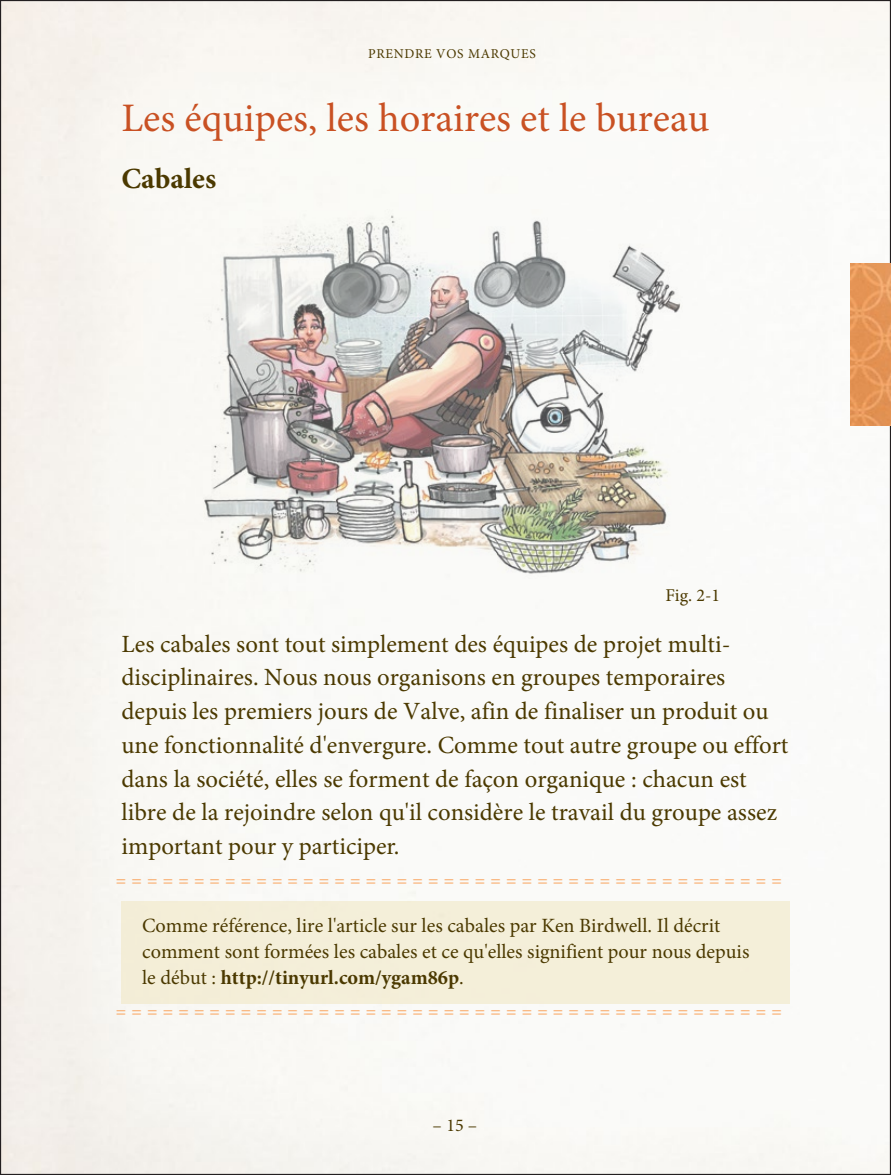
<style>
.page{position:relative;width:891px;height:1175px;background:#fff}
.page>*{position:absolute;margin:0;border:0;box-sizing:border-box;transform-origin:0 0}
.t1{font:40.5px "Minion Pro";color:#c95123}
.t2{font:700 29.25px "Minion Pro";color:#4b3900}
.t3{font:24.75px/33.8px "Minion Pro";color:#4b3900}
.t4{font:20.25px/25.9px "Minion Pro";color:#4b3900}
.t5{font:18px "Minion Pro";color:#f9a056}
.t6{font:18px "Minion Pro";color:#4b3900}
.t7{font:13.5px "Minion Pro";letter-spacing:.05em;color:#4b3900}
.s1{font-weight:700}
</style>
<div class="page">
<img style="left:2px;top:2px;width:887px;height:1170px">
<div style="left:122px;top:901px;width:668px;height:102px;background:#f4efd9"></div>
<img style="left:850px;top:263px;width:41px;height:162px">
<img style="left:203px;top:210px;width:479px;height:368px">
<p class="t7" style="left:368px;top:44px;width:169px">PRENDRE VOS MARQUES</p>
<h1 class="t1" style="left:122px;top:90px;width:589px">Les équipes, les horaires et le bureau</h1>
<p class="t2" style="left:122px;top:157px;width:96px">Cabales</p>
<p class="t6" style="left:665px;top:583px;width:56px">Fig. 2-1</p>
<p class="t3" style="left:122px;top:627px;width:668px">Les cabales sont tout simplement des équipes de projet multi&shy;disciplinaires. Nous nous organisons en groupes temporaires depuis les premiers jours de Valve, afin de finaliser un produit ou une fonctionnalité d'envergure. Comme tout autre groupe ou effort dans la société, elles se forment de façon organique : chacun est libre de la rejoindre selon qu'il considère le travail du groupe assez important pour y participer.</p>
<p class="t5" style="left:116px;top:868px;width:667px">===========================================</p>
<p class="t4" style="left:142px;top:913px;width:609px">Comme référence, lire l'article sur les cabales par Ken Birdwell. Il décrit comment sont formées les cabales et ce qu'elles signifient pour nous depuis le début : <span class="s1">http://tinyurl.com/ygam86p</span>.</p>
<p class="t5" style="left:116px;top:999px;width:667px">===========================================</p>
<p class="t6" style="left:433px;top:1113px;width:46px">– 15 –</p>
</div>
